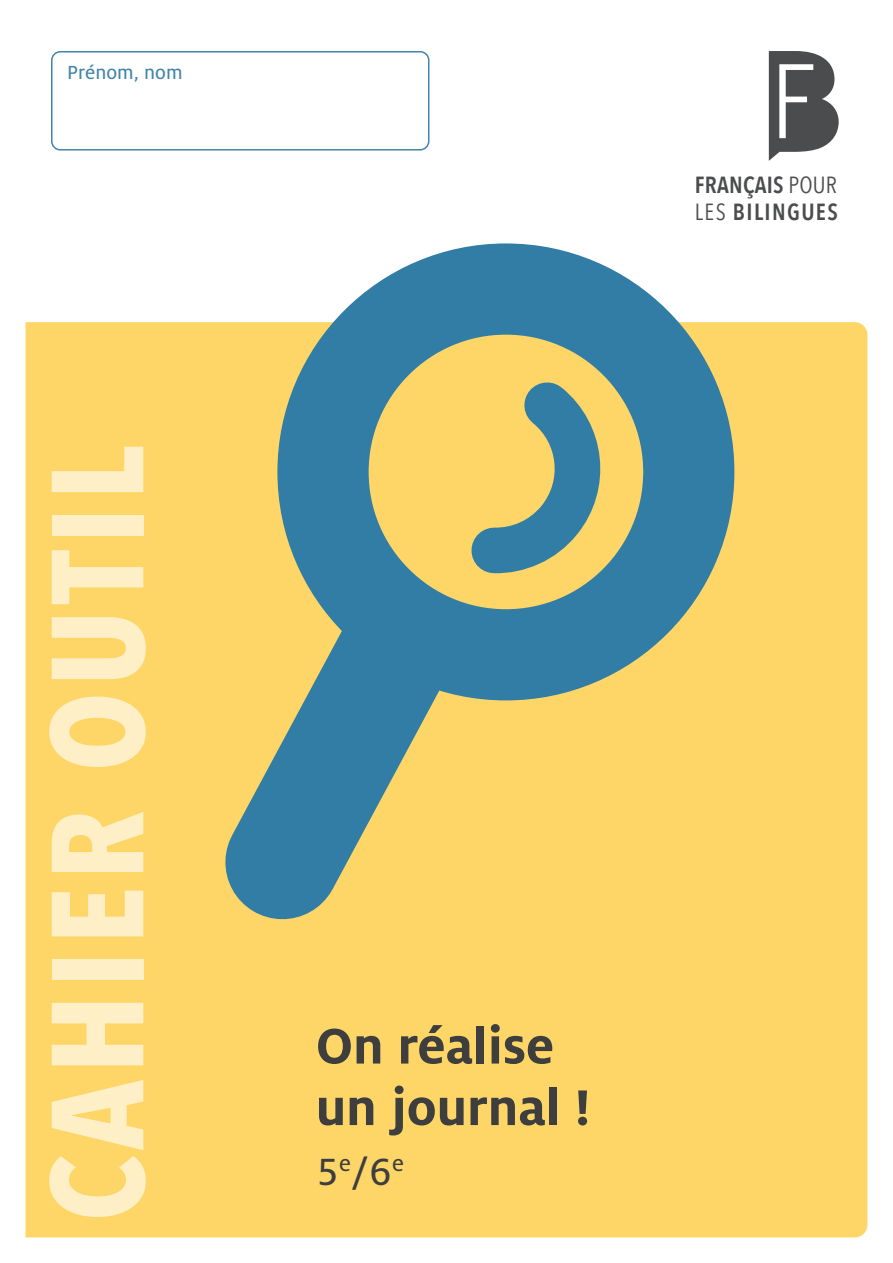
<style>
.page{position:relative;width:893px;height:1263px;background:#fff}
.page>*{position:absolute;margin:0;border:0;box-sizing:border-box;transform-origin:0 0}
.t1{font:700 129.3px "Avenir Next Condensed";letter-spacing:.05em;color:#feefc7}
.t2{font:700 55.5px/61.5px "Milo OT";color:#3e3e3f}
.t3{font:42px "Milo OT Text";color:#3e3e3f}
.t4{font:600 23.25px/26.7px "Avenir Next Condensed";letter-spacing:.06em;color:#4b4c4d}
.t5{font:21px "Milo OT Text";letter-spacing:.005em;color:#4284ab}
.s1{font-weight:400}
</style>
<div class="page">
<div style="left:26px;top:322px;width:841px;height:915px;background:#fed667"></div>
<svg style="left:128px;top:498px;width:421px;height:518px;background:#d7c572"></svg>
<div style="left:277px;top:243px;width:457px;height:457px;border:91px solid #317da5;border-radius:50%"></div>
<svg style="left:448px;top:341px;width:140px;height:264px;background:#c0bb79"></svg>
<div style="left:51px;top:51px;width:378px;height:100px;border:2px solid #4284ab;border-radius:9px"></div>
<svg style="left:769px;top:51px;width:70px;height:110px"></svg>
<p class="t5" style="left:67px;top:61px;width:117px">Prénom, nom</p>
<h1 class="t1" style="left:19px;top:1221px;width:777px;rotate:-90deg">CAHIER OUTIL</h1>
<p class="t4" style="left:695px;top:171px;width:145px">FRANÇAIS <span class="s1">POUR<br>LES</span> BILINGUES</p>
<h2 class="t2" style="left:316px;top:1015px;width:277px">On réalise un journal !</h2>
<h3 class="t3" style="left:316px;top:1149px;width:90px">5<sup>e</sup>/6<sup>e</sup></h3>
</div>
